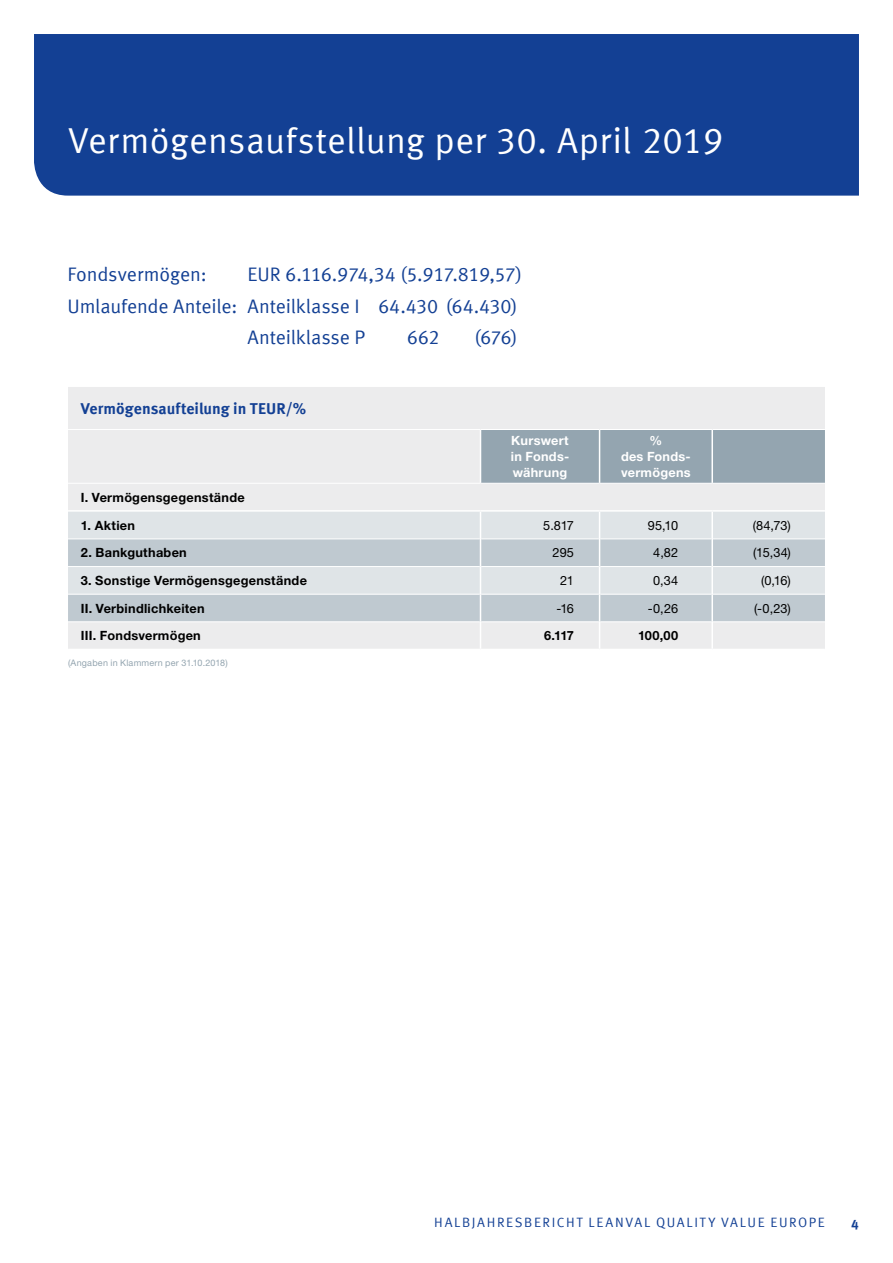
<style>
.page{position:relative;width:893px;height:1263px;background:#fff}
.page>*{position:absolute;margin:0;border:0;box-sizing:border-box;transform-origin:0 0}
.t1{font:36px "Meta Offc Pro Norm";letter-spacing:.01em;color:#fff}
.t2{font:19.5px "Meta Offc Pro Norm";letter-spacing:-.01em;color:#134094}
.t3{font:700 15.75px "Meta Offc Pro";color:#134094}
.t4{font:13.5px "Meta Offc Pro Norm";letter-spacing:.115em;color:#134094}
.t5{font:700 13.5px "Meta Offc Pro";color:#134094}
.t6{font:700 12.75px "Helvetica Neue LTW1 G";letter-spacing:.02em;color:#000}
.t7{font:12.75px "Helvetica Neue LTW1 G";letter-spacing:-.005em;color:#000}
.t8{font:700 12.75px/15.9px "Helvetica Neue LTW1 G";letter-spacing:.02em;color:#fff;text-align:justify}
.t9{font:9px "Helvetica Neue LTW1 G";letter-spacing:.025em;color:#94a5b0}
</style>
<div class="page">
<div style="left:34px;top:34px;width:825px;height:162px;background:#134094"></div>
<div style="left:68px;top:387px;width:757px;height:123px;background:#ececed"></div>
<div style="left:481px;top:430px;width:344px;height:53px;background:#94a5b0"></div>
<hr style="left:68px;top:429px;width:412px;height:1px;background:#fff">
<hr style="left:480px;top:429px;width:120px;height:1px;background:#fff">
<hr style="left:600px;top:429px;width:112px;height:1px;background:#fff">
<hr style="left:712px;top:429px;width:113px;height:1px;background:#fff">
<hr style="left:68px;top:483px;width:412px;height:1px;background:#fff">
<hr style="left:480px;top:483px;width:120px;height:1px;background:#fff">
<hr style="left:600px;top:483px;width:112px;height:1px;background:#fff">
<hr style="left:712px;top:483px;width:113px;height:1px;background:#fff">
<hr style="left:480px;top:430px;width:1px;height:53px;background:#fff">
<hr style="left:599px;top:430px;width:1px;height:53px;background:#fff">
<svg style="left:68px;top:512px;width:757px;height:137px;background:#d6dbe0"></svg>
<hr style="left:711px;top:430px;width:2px;height:53px;background:#fff">
<hr style="left:711px;top:512px;width:2px;height:27px;background:#fff">
<hr style="left:711px;top:539px;width:2px;height:27px;background:#fff">
<hr style="left:711px;top:566px;width:2px;height:28px;background:#fff">
<hr style="left:711px;top:594px;width:2px;height:28px;background:#fff">
<hr style="left:711px;top:622px;width:2px;height:27px;background:#fff">
<h1 class="t1" style="left:68px;top:113px;width:657px">Vermögensaufstellung per 30. April 2019</h1>
<h2 class="t2" style="left:68px;top:259px;width:141px">Fondsvermögen:</h2>
<h2 class="t2" style="left:248px;top:259px;width:276px">EU R 6.116.974,34 (5.917.819,57)</h2>
<h2 class="t2" style="left:68px;top:291px;width:451px">U mlaufende Anteile: Anteilklasse I 64.430 (64.430)</h2>
<h2 class="t2" style="left:248px;top:323px;width:116px">Anteilklasse P</h2>
<h2 class="t2" style="left:407px;top:323px;width:34px">662</h2>
<h2 class="t2" style="left:474px;top:323px;width:45px">(676)</h2>
<p class="t3" style="left:81px;top:396px;width:227px">Vermögensaufteilung in TEUR/%</p>
<p class="t8" style="left:511px;top:432px;width:60px">Kurswert in Fonds&shy;währung</p>
<p class="t8" style="left:621px;top:432px;width:71px;text-align:center">%<br>des Fonds&shy;vermögens</p>
<p class="t6" style="left:81px;top:489px;width:165px">I. Vermögensgegenstände</p>
<p class="t6" style="left:81px;top:517px;width:56px">1. Aktien</p>
<p class="t7" style="left:543px;top:517px;width:32px">5.817</p>
<p class="t7" style="left:648px;top:517px;width:32px">95,10</p>
<p class="t7" style="left:753px;top:517px;width:40px">(84,73)</p>
<p class="t6" style="left:81px;top:545px;width:108px">2. Bankguthaben</p>
<p class="t7" style="left:553px;top:545px;width:23px">295</p>
<p class="t7" style="left:653px;top:545px;width:26px">4,82</p>
<p class="t7" style="left:753px;top:545px;width:39px">(15,34)</p>
<p class="t6" style="left:81px;top:572px;width:228px">3. Sonstige Vermögensgegenstände</p>
<p class="t7" style="left:560px;top:572px;width:15px">21</p>
<p class="t7" style="left:653px;top:572px;width:27px">0,34</p>
<p class="t7" style="left:761px;top:572px;width:31px">(0,16)</p>
<p class="t6" style="left:81px;top:600px;width:125px">II. Verbindlichkeiten</p>
<p class="t7" style="left:556px;top:600px;width:19px">-16</p>
<p class="t7" style="left:648px;top:600px;width:32px">-0,26</p>
<p class="t7" style="left:754px;top:600px;width:38px">(-0,23)</p>
<p class="t6" style="left:81px;top:628px;width:122px">III. Fondsvermögen</p>
<p class="t6" style="left:544px;top:628px;width:32px">6.117</p>
<p class="t6" style="left:638px;top:628px;width:42px">100,00</p>
<p class="t9" style="left:68px;top:657px;width:161px">(Angaben in Klammern per 31.10.2018)</p>
<p class="t4" style="left:434px;top:1211px;width:251px">HALBJAHRESBERICHT LeanVal Qualit</p>
<p class="t4" style="left:708px;top:1211px;width:116px">y Value Euro pe</p>
<p class="t5" style="left:851px;top:1214px;width:9px">4</p>
</div>
